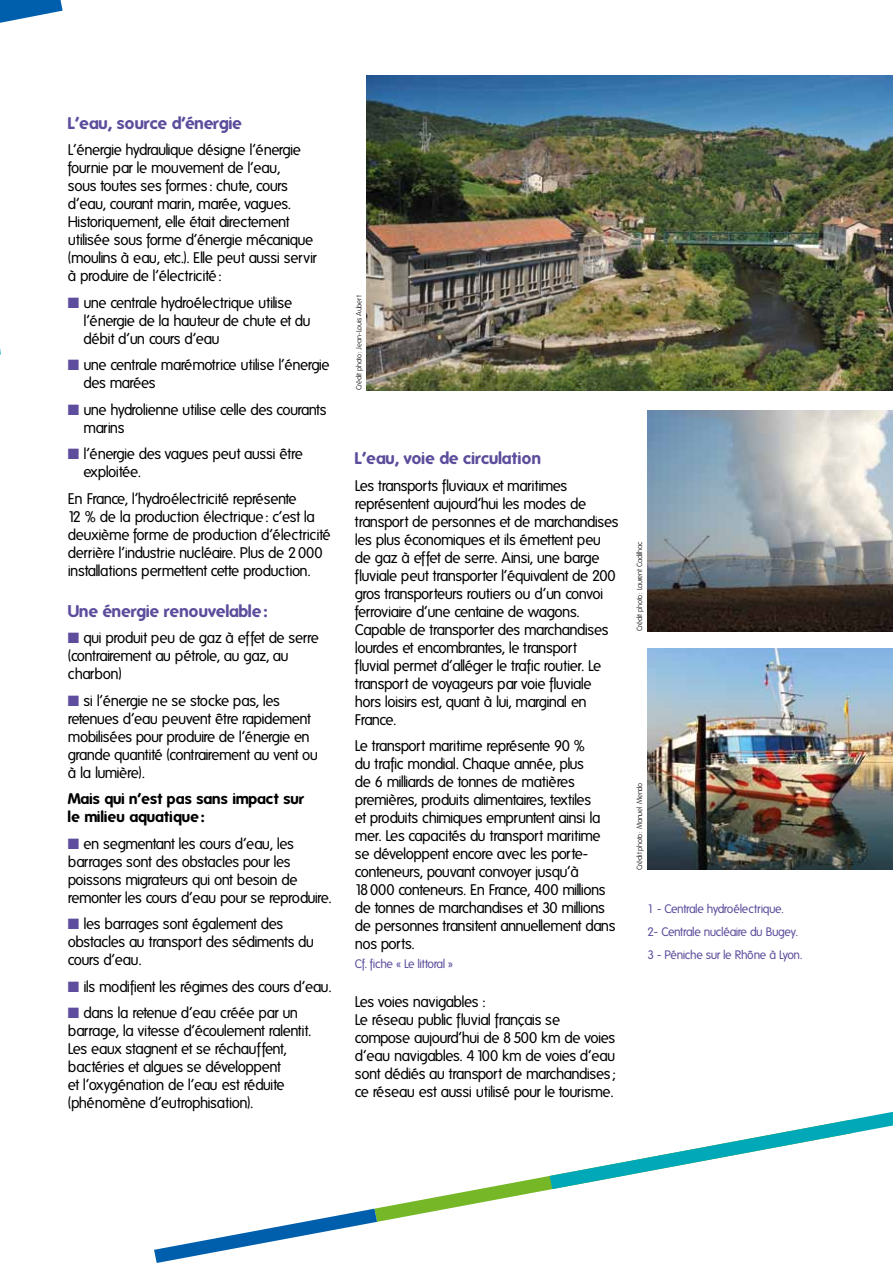
<style>
.page{position:relative;width:893px;height:1263px;background:#fff}
.page>*{position:absolute;margin:0;border:0;box-sizing:border-box;transform-origin:0 0}
.t1{font:700 16.5px "Folks";color:#5d4d9c}
.t2{font:15px/18px "Folks";letter-spacing:-.035em;color:#000}
.t3{font:700 15px/18px "Folks";color:#000}
.t4{font:12px/23px "Folks";letter-spacing:-.035em;color:#5d4d9c}
.t5{font:300 7.5px "Folks";letter-spacing:-.035em;color:#000}
.s1{color:#5d4d9c}
</style>
<div class="page">
<svg style="left:0;top:0;width:63px;height:23px"></svg>
<svg style="left:374px;top:1175px;width:179px;height:47px"></svg>
<svg style="left:154px;top:1209px;width:223px;height:54px"></svg>
<svg style="left:550px;top:1112px;width:343px;height:77px"></svg>
<img style="left:647px;top:649px;width:246px;height:221px">
<img style="left:647px;top:410px;width:246px;height:221px">
<img style="left:367px;top:76px;width:526px;height:314px">
<p class="t1" style="left:68px;top:113px;width:176px">L’eau, source d’énergie</p>
<p class="t2" style="left:68px;top:141px;width:250px">L’énergie hydraulique désigne l’énergie fournie par le mouvement de l’eau,<br>sous toutes ses formes : chute, cours d’eau, courant marin, marée, vagues.<br>Historiquement, elle était directement utilisée sous forme d’énergie mécanique (moulins à eau, etc.). Elle peut aussi servir à produire de l’électricité:</p>
<p class="t2" style="left:84px;top:294px;width:229px;text-indent:-16px"><span class="s1">■</span> une centrale hydroélectrique utilise l’énergie de la hauteur de chute et du débit d’un cours d’eau</p>
<p class="t2" style="left:84px;top:356px;width:248px;text-indent:-16px"><span class="s1">■</span> une centrale marémotrice utilise l’énergie des marées</p>
<p class="t2" style="left:84px;top:401px;width:245px;text-indent:-16px"><span class="s1">■</span> une hydrolienne utilise celle des courants marins</p>
<p class="t2" style="left:84px;top:445px;width:221px;text-indent:-16px"><span class="s1">■</span> l’énergie des vagues peut aussi être exploitée.</p>
<p class="t2" style="left:68px;top:490px;width:264px">En France, l’hydroélectricité représente<br>12 % de la production électrique: c’est la deuxième forme de production d’électricité derrière l’industrie nucléaire. Plus de 2 000 installations permettent cette production.</p>
<p class="t1" style="left:68px;top:601px;width:201px">Une énergie renouvelable:</p>
<p class="t2" style="left:68px;top:629px;width:253px"><span class="s1">■</span> qui produit peu de gaz à effet de serre (contrairement au pétrole, au gaz, au charbon)</p>
<p class="t2" style="left:68px;top:692px;width:252px"><span class="s1">■</span> si l’énergie ne se stocke pas, les retenues d’eau peuvent être rapidement mobilisées pour produire de l’énergie en grande quantité (contrairement au vent ou à la lumière).</p>
<p class="t3" style="left:68px;top:790px;width:238px">Mais qui n’est pas sans impact sur le milieu aquatique:</p>
<p class="t2" style="left:68px;top:835px;width:265px"><span class="s1">■</span> en segmentant les cours d’eau, les barrages sont des obstacles pour les poissons migrateurs qui ont besoin de remonter les cours d’eau pour se reproduire.</p>
<p class="t2" style="left:68px;top:915px;width:248px"><span class="s1">■</span> les barrages sont également des obstacles au transport des sédiments du cours d’eau.</p>
<p class="t2" style="left:68px;top:978px;width:265px"><span class="s1">■</span> ils modifient les régimes des cours d’eau.</p>
<p class="t2" style="left:68px;top:1004px;width:245px"><span class="s1">■</span> dans la retenue d’eau créée par un barrage, la vitesse d’écoulement ralentit.<br>Les eaux stagnent et se réchauffent, bactéries et algues se développent<br>et l’oxygénation de l’eau est réduite (phénomène d’eutrophisation).</p>
<p class="t5" style="left:355px;top:390px;width:97px;rotate:-90deg">Crédit photo : Jean-Louis Aubert</p>
<p class="t1" style="left:355px;top:449px;width:188px">L’eau, voie de circulation</p>
<p class="t2" style="left:355px;top:477px;width:265px">Les transports fluviaux et maritimes représentent aujourd’hui les modes de transport de personnes et de marchandises les plus économiques et ils émettent peu de gaz à effet de serre. Ainsi, une barge fluviale peut transporter l’équivalent de 200 gros transporteurs routiers ou d’un convoi ferroviaire d’une centaine de wagons.<br>Capable de transporter des marchandises lourdes et encombrantes, le transport<br>fluvial permet d’alléger le trafic routier. Le transport de voyageurs par voie fluviale hors loisirs est, quant à lui, marginal en France.</p>
<p class="t2" style="left:355px;top:737px;width:262px">Le transport maritime représente 90 %<br>du trafic mondial. Chaque année, plus<br>de 6 milliards de tonnes de matières premières, produits alimentaires, textiles<br>et produits chimiques empruntent ainsi la mer. Les capacités du transport maritime se développent encore avec les porte&shy;conteneurs, pouvant convoyer jusqu’à<br>18 000 conteneurs. En France, 400 millions de tonnes de marchandises et 30 millions de personnes transitent annuellement dans nos ports.</p>
<p class="t4" style="left:355px;top:953px;width:100px">Cf. fiche « Le littoral »</p>
<p class="t2" style="left:355px;top:993px;width:262px">Les voies navigables :<br>Le réseau public fluvial français se compose aujourd’hui de 8 500 km de voies d’eau navigables. 4100 km de voies d’eau sont dédiés au transport de marchandises ; ce réseau est aussi utilisé pour le tourisme.</p>
<p class="t5" style="left:635px;top:631px;width:91px;rotate:-90deg">Crédit photo : Laurent Cadilhac</p>
<p class="t5" style="left:635px;top:870px;width:89px;rotate:-90deg">Crédit photo : Manuel Mendo</p>
<p class="t4" style="left:647px;top:897px;width:156px">1 - Centrale hydroélectrique.<br>2- Centrale nucléaire du Bugey.<br>3 - Péniche sur le Rhône à Lyon.</p>
</div>
